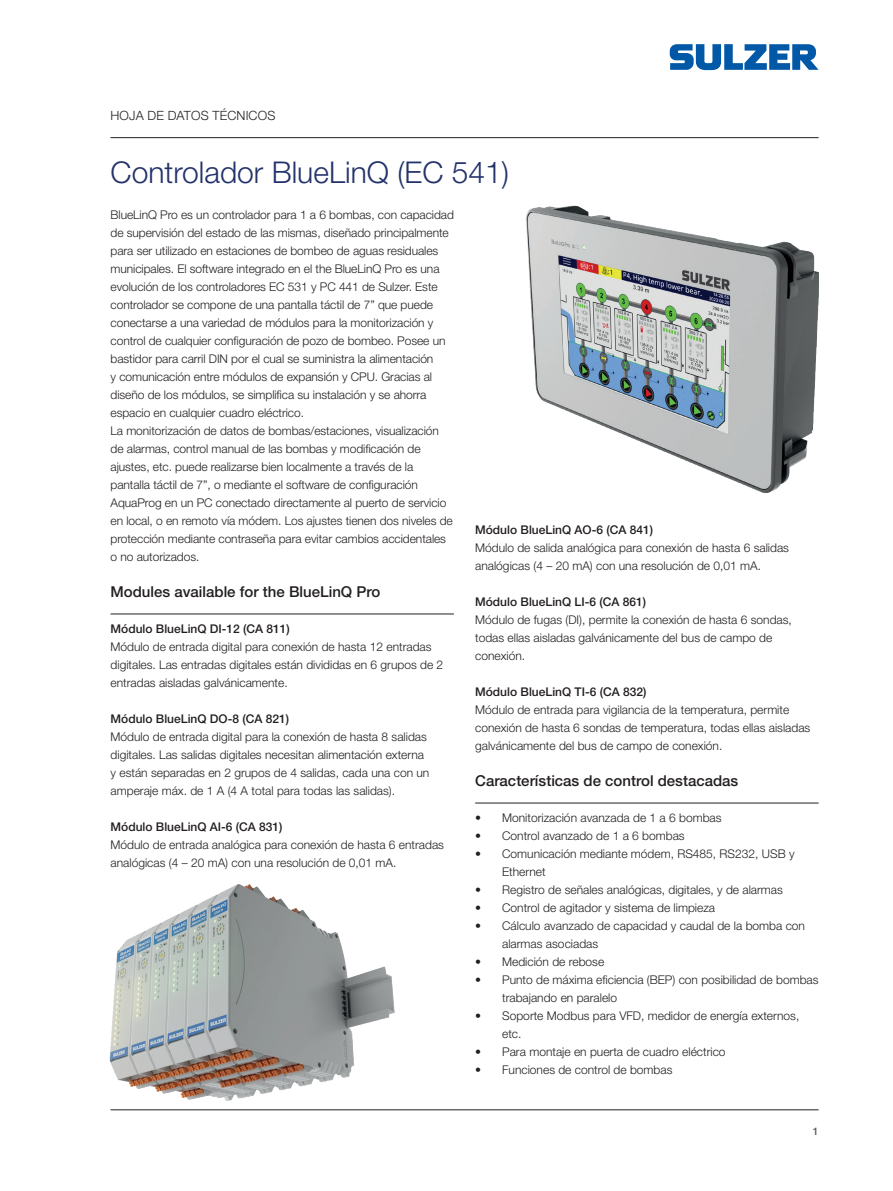
<style>
.page{position:relative;width:893px;height:1191px;background:#fff}
.page>*{position:absolute;margin:0;border:0;box-sizing:border-box;transform-origin:0 0}
.t1{font:300 30px "Helvetica Neue LT Pro";color:#23326a}
.t2{font:500 15px "Helvetica Neue LT Pro";color:#231f20}
.t3{font:300 12.75px "Helvetica Neue LT Pro";letter-spacing:.01em;color:#231f20}
.t4{font:300 12px/18px "Helvetica Neue LT Pro";color:#231f20}
.t5{font:500 12px "Helvetica Neue LT Pro";color:#231f20}
.t6{font:500 10.5px "Helvetica Neue LT Pro";color:#5c5c5f}
</style>
<div class="page">
<hr style="left:111px;top:1109px;width:708px;height:1px;background:#231f20">
<svg style="left:670px;top:44px;width:149px;height:26px"></svg>
<hr style="left:111px;top:613px;width:343px;height:1px;background:#231f20">
<hr style="left:475px;top:802px;width:344px;height:1px;background:#231f20">
<hr style="left:111px;top:137px;width:708px;height:1px;background:#231f20">
<img style="left:109px;top:884px;width:312px;height:227px">
<img style="left:526px;top:205px;width:293px;height:288px">
<p class="t3" style="left:111px;top:107px;width:166px">HOJA DE DATOS TÉCNICOS</p>
<h1 class="t1" style="left:111px;top:154px;width:400px">Controlador BlueLinQ (EC 541)</h1>
<p class="t4" style="left:111px;top:205px;width:345px">BlueLinQ Pro es un controlador para 1 a 6 bombas, con capacidad de supervisión del estado de las mismas, diseñado principalmente para ser utilizado en estaciones de bombeo de aguas residuales municipales. El software integrado en el the BlueLinQ Pro es una evolución de los controladores EC 531 y PC 441 de Sulzer. Este controlador se compone de una pantalla táctil de 7” que puede conectarse a una variedad de módulos para la monitorización y control de cualquier configuración de pozo de bombeo. Posee un bastidor para carril DIN por el cual se suministra la alimentación<br>y comunicación entre módulos de expansión y CPU. Gracias al diseño de los módulos, se simplifica su instalación y se ahorra espacio en cualquier cuadro eléctrico.<br>La monitorización de datos de bombas/estaciones, visualización de alarmas, control manual de las bombas y modificación de ajustes, etc. puede realizarse bien localmente a través de la pantalla táctil de 7”, o mediante el software de configuración AquaProg en un PC conectado directamente al puerto de servicio en local, o en remoto vía módem. Los ajustes tienen dos niveles de protección mediante contraseña para evitar cambios accidentales o no autorizados.</p>
<p class="t2" style="left:111px;top:582px;width:271px">Modules available for the BlueLinQ Pro</p>
<p class="t5" style="left:111px;top:621px;width:181px">Módulo BlueLinQ DI-12 (CA 811)</p>
<p class="t4" style="left:111px;top:637px;width:334px">Módulo de entrada digital para conexión de hasta 12 entradas digitales. Las entradas digitales están divididas en 6 grupos de 2 entradas aisladas galvánicamente.</p>
<p class="t5" style="left:111px;top:711px;width:180px">Módulo BlueLinQ DO-8 (CA 821)</p>
<p class="t4" style="left:111px;top:727px;width:320px">Módulo de entrada digital para la conexión de hasta 8 salidas digitales. Las salidas digitales necesitan alimentación externa y están separadas en 2 grupos de 4 salidas, cada una con un amperaje máx. de 1 A (4 A total para todas las salidas).</p>
<p class="t5" style="left:111px;top:819px;width:174px">Módulo BlueLinQ AI-6 (CA 831)</p>
<p class="t4" style="left:111px;top:835px;width:335px">Módulo de entrada analógica para conexión de hasta 6 entradas analógicas (4 – 20 mA) con una resolución de 0,01 mA.</p>
<p class="t5" style="left:475px;top:522px;width:179px">Módulo BlueLinQ AO-6 (CA 841)</p>
<p class="t4" style="left:475px;top:538px;width:315px">Módulo de salida analógica para conexión de hasta 6 salidas analógicas (4 – 20 mA) con una resolución de 0,01 mA.</p>
<p class="t5" style="left:475px;top:594px;width:172px">Módulo BlueLinQ LI-6 (CA 861)</p>
<p class="t4" style="left:475px;top:610px;width:318px">Módulo de fugas (DI), permite la conexión de hasta 6 sondas, todas ellas aisladas galvánicamente del bus de campo de conexión.</p>
<p class="t5" style="left:475px;top:684px;width:173px">Módulo BlueLinQ TI-6 (CA 832)</p>
<p class="t4" style="left:475px;top:700px;width:337px">Módulo de entrada para vigilancia de la temperatura, permite conexión de hasta 6 sondas de temperatura, todas ellas aisladas galvánicamente del bus de campo de conexión.</p>
<p class="t2" style="left:475px;top:771px;width:265px">Características de control destacadas</p>
<p class="t4" style="left:475px;top:808px;width:248px">• Monitorización avanzada de 1 a 6 bombas</p>
<p class="t4" style="left:475px;top:826px;width:211px">• Control avanzado de 1 a 6 bombas</p>
<p class="t4" style="left:502px;top:844px;width:294px;text-indent:-27px">• Comunicación mediante módem, RS485, RS232, USB y<br>Ethernet</p>
<p class="t4" style="left:475px;top:880px;width:309px">• Registro de señales analógicas, digitales, y de alarmas</p>
<p class="t4" style="left:475px;top:898px;width:241px">• Control de agitador y sistema de limpieza</p>
<p class="t4" style="left:502px;top:916px;width:304px;text-indent:-27px">• Cálculo avanzado de capacidad y caudal de la bomba con alarmas asociadas</p>
<p class="t4" style="left:475px;top:952px;width:131px">• Medición de rebose</p>
<p class="t4" style="left:502px;top:970px;width:318px;text-indent:-27px">• Punto de máxima eficiencia (BEP) con posibilidad de bombas trabajando en paralelo</p>
<p class="t4" style="left:502px;top:1006px;width:299px;text-indent:-27px">• Soporte Modbus para VFD, medidor de energía externos, etc.</p>
<p class="t4" style="left:475px;top:1042px;width:252px">• Para montaje en puerta de cuadro eléctrico</p>
<p class="t4" style="left:475px;top:1060px;width:199px">• Funciones de control de bombas</p>
<p class="t6" style="left:813px;top:1124px;width:7px">1</p>
</div>
